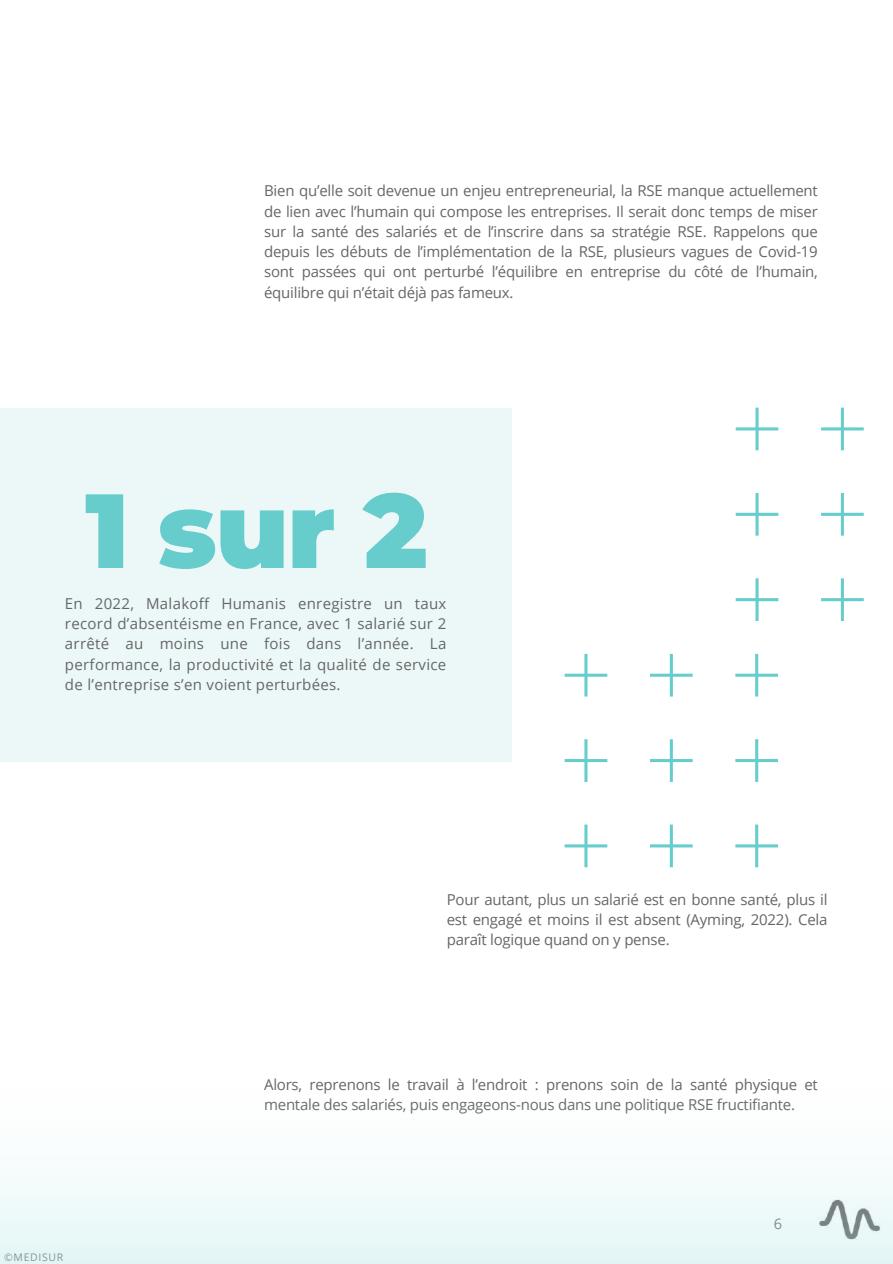
<style>
.page{position:relative;width:893px;height:1264px;background:#fff}
.page>*{position:absolute;margin:0;border:0;box-sizing:border-box;transform-origin:0 0}
.t1{font:900 105.15px "Montserrat";color:#6cc}
.t2{font:15px/20.2px "Open Sans";letter-spacing:-.015em;color:#666;text-align:justify}
.t3{font:14.7px "Open Sans";color:#666}
.t4{font:10.5px "Open Sans";letter-spacing:.06em;color:#666}
</style>
<div class="page">
<div style="left:0;top:407px;width:511px;height:354px;background:#ecf8f8"></div>
<svg style="left:564px;top:654px;width:214px;height:213px"></svg>
<svg style="left:735px;top:407px;width:129px;height:214px"></svg>
<div style="left:0;top:1088px;width:892px;height:175px;background:linear-gradient(to bottom,#fff,#e5f5f5)"></div>
<p class="t2" style="left:264px;top:180px;width:555px">Bien qu’elle soit devenue un enjeu entrepreneurial, la RSE manque actuellement de lien avec l’humain qui compose les entreprises. Il serait donc temps de miser sur la santé des salariés et de l’inscrire dans sa stratégie RSE. Rappelons que depuis les débuts de l’implémentation de la RSE, plusieurs vagues de Covid-19 sont passées qui ont perturbé l’équilibre en entreprise du côté de l’humain, équilibre qui n’était déjà pas fameux.</p>
<h1 class="t1" style="left:85px;top:466px;width:344px">1 sur 2</h1>
<p class="t2" style="left:65px;top:593px;width:383px">En 2022, Malakoff Humanis enregistre un taux record d’absentéisme en France, avec 1 salarié sur 2 arrêté au moins une fois dans l’année. La performance, la productivité et la qualité de service de l’entreprise s’en voient perturbées.</p>
<p class="t2" style="left:446px;top:889px;width:382px">Pour autant, plus un salarié est en bonne santé, plus il est engagé et moins il est absent (Ayming, 2022). Cela paraît logique quand on y pense.</p>
<p class="t2" style="left:264px;top:1073px;width:555px">Alors, reprenons le travail à l’endroit : prenons soin de la santé physique et mentale des salariés, puis engageons-nous dans une politique RSE fructifiante.</p>
<p class="t4" style="left:4px;top:1249px;width:60px">©MEDISUR</p>
<p class="t3" style="left:773px;top:1213px;width:10px">6</p>
</div>
